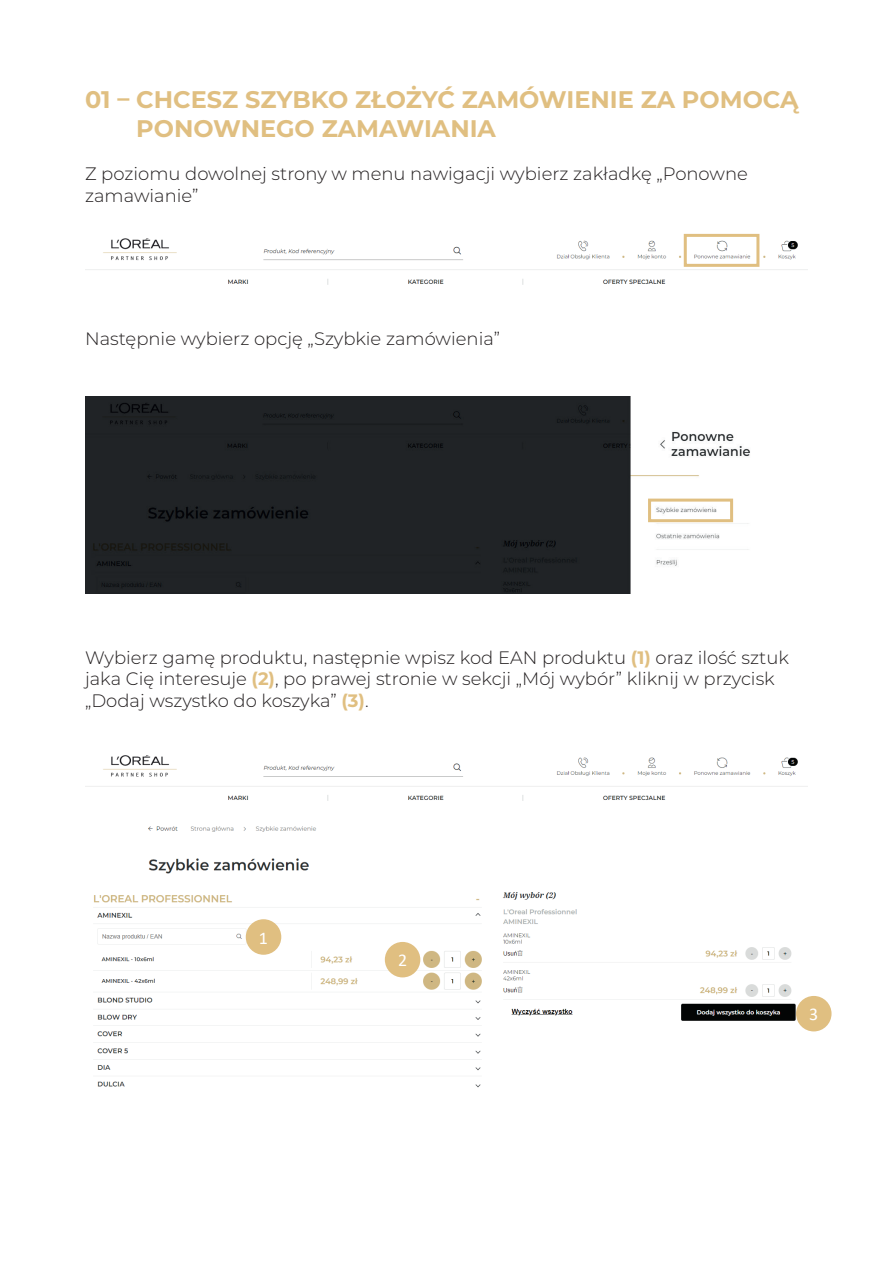
<style>
.page{position:relative;width:893px;height:1263px;background:#fff}
.page>*{position:absolute;margin:0;border:0;box-sizing:border-box;transform-origin:0 0}
.t1{font:700 24px/28.8px "Montserrat";color:#e0bf81}
.t2{font:300 18px/21.6px "Montserrat";color:#231f20}
.t3{font:18px "Calibri";color:#fff}
.s1{font-weight:700;color:#e0bf81}
</style>
<div class="page">
<img style="left:85px;top:396px;width:665px;height:197px">
<img style="left:85px;top:233px;width:723px;height:52px">
<div style="left:684px;top:234px;width:75px;height:33px;border:3px solid #e0bf81"></div>
<div style="left:648px;top:499px;width:85px;height:23px;border:3px solid #e0bf81"></div>
<img style="left:85px;top:755px;width:722px;height:333px">
<div style="left:246px;top:919px;width:35px;height:36px;background:#e0bf81;border-radius:50%"></div>
<div style="left:385px;top:942px;width:35px;height:35px;background:#e0bf81;border-radius:50%"></div>
<div style="left:796px;top:996px;width:35px;height:35px;background:#e0bf81;border-radius:50%"></div>
<h1 class="t1" style="left:136px;top:84px;width:664px;text-indent:-51px">01 – CHCESZ SZYBKO ZŁOŻYĆ ZAMÓWIENIE ZA POMOCĄ<br>PONOWNEGO ZAMAWIANIA</h1>
<p class="t2" style="left:85px;top:163px;width:664px">Z poziomu dowolnej strony w menu nawigacji wybierz zakładkę „Ponowne zamawianie”</p>
<p class="t2" style="left:85px;top:327px;width:417px">Następnie wybierz opcję „Szybkie zamówienia”</p>
<p class="t2" style="left:85px;top:646px;width:705px">Wybierz gamę produktu, następnie wpisz kod EAN produktu <span class="s1">(1)</span> oraz ilość sztuk jaka Cię interesuje <span class="s1">(2)</span>, po prawej stronie w sekcji „Mój wybór” kliknij w przycisk „Dodaj wszystko do koszyka” <span class="s1">(3)</span>.</p>
<p class="t3" style="left:259px;top:925px;width:11px">1</p>
<p class="t3" style="left:398px;top:948px;width:11px">2</p>
<p class="t3" style="left:809px;top:1002px;width:11px">3</p>
</div>
